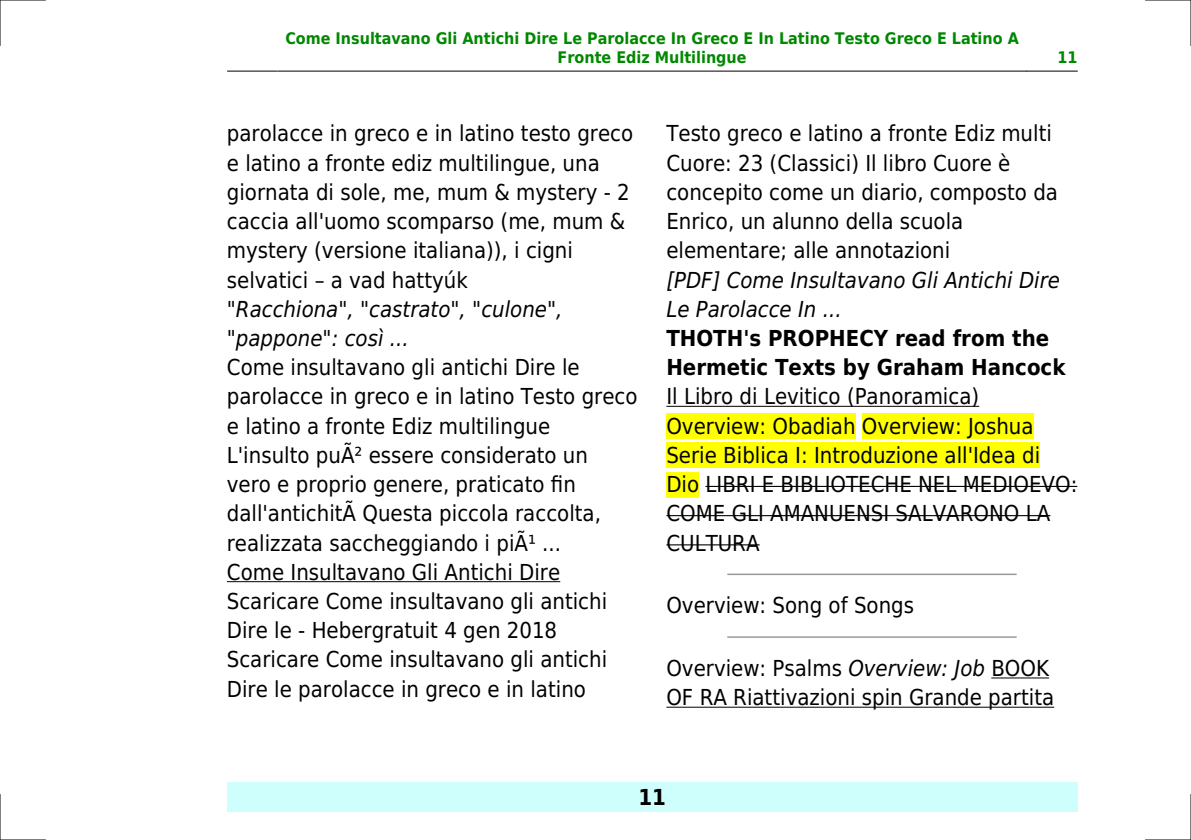
<style>
.page{position:relative;width:1191px;height:840px;background:#fff}
.page>*{position:absolute;margin:0;border:0;box-sizing:border-box;transform-origin:0 0}
.t1{font:22px/29.2px "DejaVu Sans Condensed";color:#000}
.t2{font:italic 22px/29.2px "DejaVu Sans Condensed";color:#000}
.t3{font:700 22px/29.2px "DejaVu Sans Condensed";color:#000}
.t4{font:700 16px/19.2px "DejaVu Sans Condensed";color:#080;text-align:center}
.s1{font-style:italic}
</style>
<div class="page">
<hr style="left:227px;top:71px;width:51px;height:1px;background:#000">
<hr style="left:278px;top:71px;width:748px;height:1px;background:#000">
<hr style="left:1026px;top:71px;width:51px;height:1px;background:#000">
<div style="left:227px;top:782px;width:850px;height:29px;background:#cffffc"></div>
<hr style="left:227px;top:581px;width:333px;height:1px;background:#000">
<hr style="left:666px;top:405px;width:313px;height:1px;background:#000">
<div style="left:666px;top:413px;width:189px;height:25px;background:#ff0"></div>
<div style="left:862px;top:413px;width:171px;height:25px;background:#ff0"></div>
<div style="left:666px;top:442px;width:374px;height:26px;background:#ff0"></div>
<div style="left:666px;top:471px;width:33px;height:26px;background:#ff0"></div>
<hr style="left:705px;top:485px;width:372px;height:1px;background:#000">
<hr style="left:666px;top:515px;width:384px;height:1px;background:#000">
<hr style="left:666px;top:544px;width:93px;height:1px;background:#000">
<hr style="left:728px;top:573px;width:288px;height:1px;background:#999">
<hr style="left:728px;top:636px;width:288px;height:1px;background:#999">
<hr style="left:991px;top:677px;width:58px;height:1px;background:#000">
<hr style="left:666px;top:706px;width:388px;height:1px;background:#000">
<hr style="left:0;top:0;width:45px;height:1px;background:#000">
<hr style="left:1145px;top:0;width:46px;height:1px;background:#000">
<hr style="left:0;top:839px;width:45px;height:1px;background:#000">
<hr style="left:1145px;top:839px;width:46px;height:1px;background:#000">
<hr style="left:0;top:0;width:1px;height:45px;background:#000">
<hr style="left:0;top:794px;width:1px;height:45px;background:#000">
<hr style="left:1190px;top:0;width:1px;height:45px;background:#000">
<hr style="left:1190px;top:794px;width:1px;height:45px;background:#000">
<p class="t4" style="left:285px;top:28px;width:735px">Come Insultavano Gli Antichi Dire Le Parolacce In Greco E In Latino Testo Greco E Latino A<br>Fronte Ediz Multilingue</p>
<p class="t4" style="left:1057px;top:48px;width:22px">11</p>
<p class="t1" style="left:227px;top:119px;width:408px">parolacce in greco e in latino testo greco e latino a fronte ediz multilingue, una giornata di sole, me, mum &amp; mystery - 2 caccia all'uomo scomparso (me, mum &amp; mystery (versione italiana)), i cigni selvatici a vad hattyúk</p>
<p class="t2" style="left:227px;top:294px;width:337px">"Racchiona", "castrato", "culone", "pappone": così ...</p>
<p class="t1" style="left:227px;top:353px;width:412px">Come insultavano gli antichi Dire le parolacce in greco e in latino Testo greco e latino a fronte Ediz multilingue L'insulto puÃ² essere considerato un vero e proprio genere, praticato fin dall'antichitÃ Questa piccola raccolta, realizzata saccheggiando i piÃ¹ ...<br>Come Insultavano Gli Antichi Dire Scaricare Come insultavano gli antichi Dire le - Hebergratuit 4 gen 2018<br>Scaricare Come insultavano gli antichi Dire le parolacce in greco e in latino</p>
<p class="t1" style="left:666px;top:119px;width:393px">Testo greco e latino a fronte Ediz multi Cuore: 23 (Classici) Il libro Cuore è concepito come un diario, composto da Enrico, un alunno della scuola elementare; alle annotazioni</p>
<p class="t2" style="left:666px;top:265px;width:395px">[PDF] Come Insultavano Gli Antichi Dire<br>Le Parolacce In ...</p>
<p class="t3" style="left:666px;top:323px;width:400px">THOTH's PROPHECY read from the<br>Hermetic Texts by Graham Hancock</p>
<p class="t1" style="left:666px;top:382px;width:412px">Il Libro di Levitico (Panoramica)<br>Overview: Obadiah Overview: Joshua<br>Serie Biblica I: Introduzione all'Idea di<br>Dio LIBRI E BIBLIOTECHE NEL MEDIOEVO:<br>COME GLI AMANUENSI SALVARONO LA<br>CULTURA</p>
<p class="t1" style="left:666px;top:590px;width:249px">Overview: Song of Songs</p>
<p class="t1" style="left:666px;top:653px;width:389px">Overview: Psalms <span class="s1">Overview: Job</span> BOOK<br>OF RA Riattivazioni spin Grande partita</p>
<p class="t3" style="left:638px;top:782px;width:29px">11</p>
</div>
